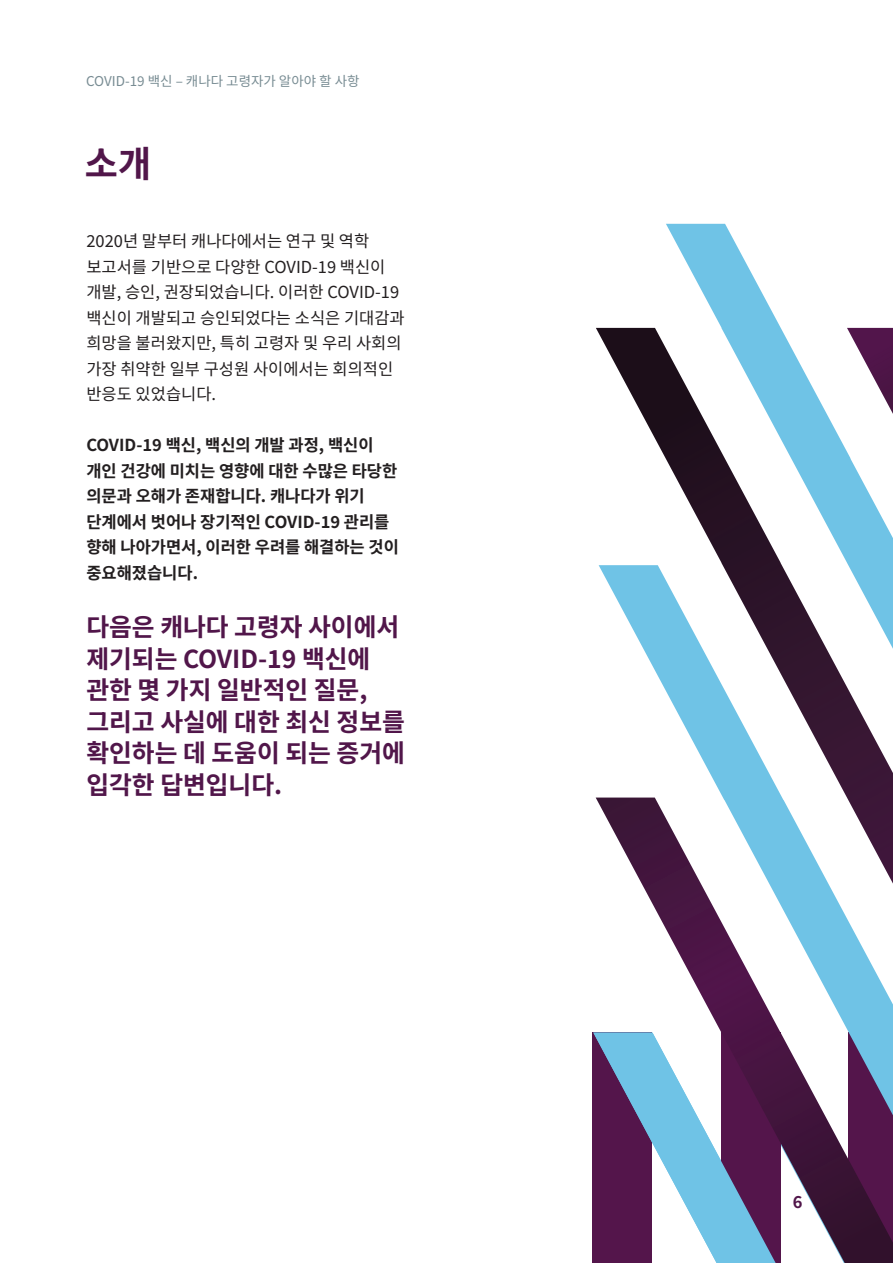
<style>
.page{position:relative;width:893px;height:1263px;background:#fff}
.page>*{position:absolute;margin:0;border:0;box-sizing:border-box;transform-origin:0 0}
.Header_1{font:700 36px "Noto Sans KR";color:#51164a}
.t1{font:700 24.75px/31.5px "Noto Sans KR";color:#51164a}
.t2{font:16.5px/25.5px "Noto Sans KR";color:#231f20}
.t3{font:700 16.5px/25.5px "Noto Sans KR";color:#231f20}
.t4{font:700 16.5px "Noto Sans KR";color:#51164a}
.t5{font:13.5px "Noto Sans KR";color:#788c93}
</style>
<div class="page">
<svg style="left:596px;top:1032px;width:297px;height:231px"></svg>
<svg style="left:599px;top:884px;width:294px;height:231px"></svg>
<svg style="left:666px;top:224px;width:227px;height:104px"></svg>
<svg style="left:596px;top:328px;width:297px;height:556px"></svg>
<p class="t5" style="left:86px;top:74px;width:275px">COVID-19 백신 – 캐나다 고령자가 알아야 할 사항</p>
<p class="Header_1" style="left:85px;top:144px;width:68px">소개</p>
<p class="t2" style="left:86px;top:229px;width:320px">2020년 말부터 캐나다에서는 연구 및 역학 보고서를 기반으로 다양한 COVID-19 백신이 개발, 승인, 권장되었습니다. 이러한 COVID-19 백신이 개발되고 승인되었다는 소식은 기대감과 희망을 불러왔지만, 특히 고령자 및 우리 사회의 가장 취약한 일부 구성원 사이에서는 회의적인 반응도 있었습니다.</p>
<p class="t3" style="left:86px;top:433px;width:314px">COVID-19 백신, 백신의 개발 과정, 백신이 개인 건강에 미치는 영향에 대한 수많은 타당한 의문과 오해가 존재합니다. 캐나다가 위기 단계에서 벗어나 장기적인 COVID-19 관리를 향해 나아가면서, 이러한 우려를 해결하는 것이 중요해졌습니다.</p>
<p class="t1" style="left:86px;top:612px;width:320px">다음은 캐나다 고령자 사이에서 제기되는 COVID-19 백신에 관한 몇 가지 일반적인 질문, 그리고 사실에 대한 최신 정보를 확인하는 데 도움이 되는 증거에 입각한 답변입니다.</p>
<p class="t4" style="left:793px;top:1193px;width:11px">6</p>
</div>
